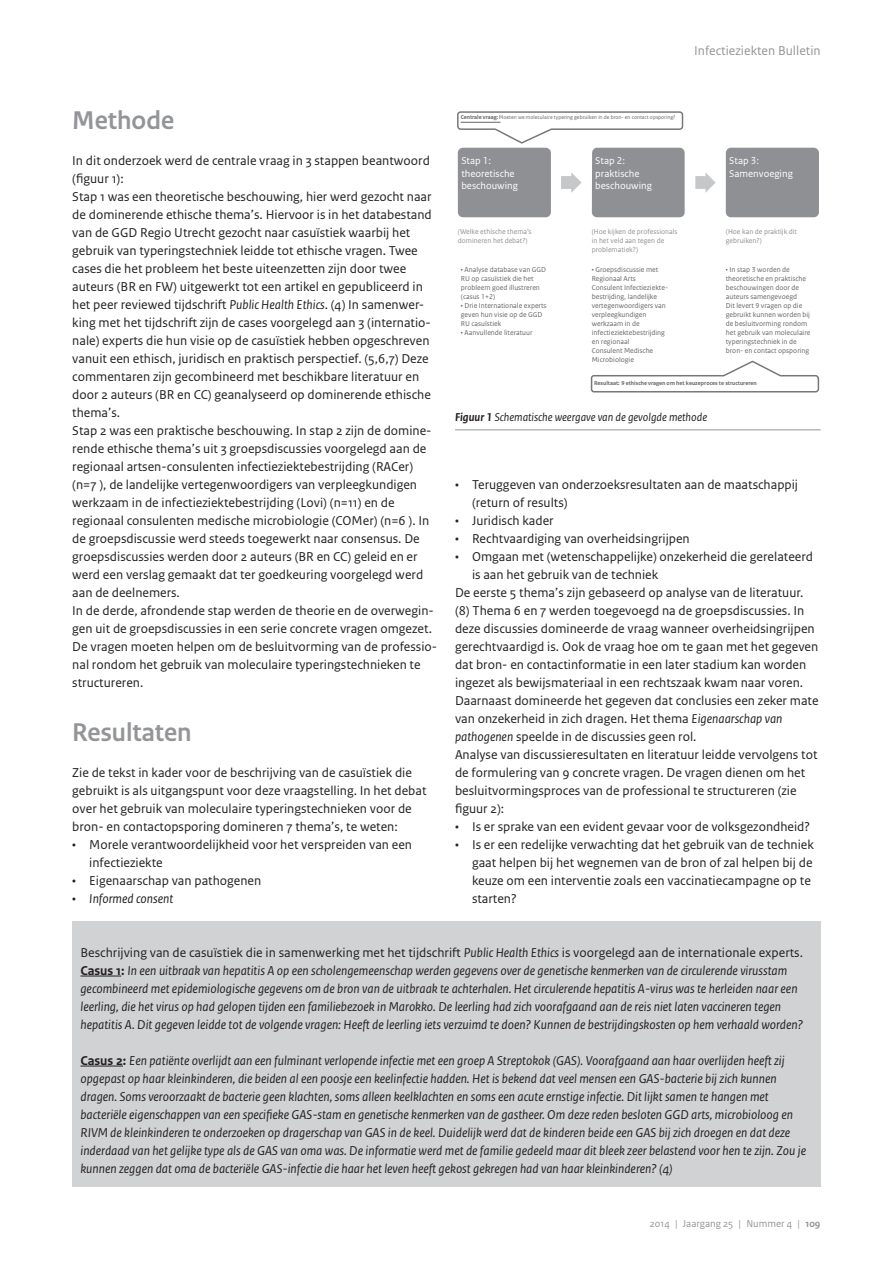
<style>
.page{position:relative;width:893px;height:1263px;background:#fff}
.page>*{position:absolute;margin:0;border:0;box-sizing:border-box;transform-origin:0 0}
.IB_Kop1{font:700 27px "Rijksoverheid Sans Heading";color:#939598}
.IB_Broodtekst_Sans{font:13.5px/18px "Rijksoverheid Sans Text";color:#231f20}
.IB_Broodtekst_Sans-2{font:italic 13.5px/18px "Rijksoverheid Sans Text";color:#231f20}
.t1{font:13.5px "Rijksoverheid Sans Text";color:#939598}
.IB_Bijschriften_figu{font:italic 12px "Rijksoverheid Sans Text";color:#231f20}
.t2{font:10.5px/12.6px "Rijksoverheid Sans Text";color:#fff}
.IB_Broodtekst_Sans-3{font:10.5px "Rijksoverheid Sans Text";color:#939598}
.t3{font:7.5px/9px "Rijksoverheid Sans Text";color:#656568}
.t4{font:7.5px/9px "Rijksoverheid Sans Text";color:#8e9093}
.t5{font:700 6px "Rijksoverheid Sans Text";color:#656568}
.t6{font:5.55px "Rijksoverheid Sans Text";color:#656568}
.s1{font-style:italic}
.s2{font-style:normal}
.s3{font-weight:700;font-size:6px}
.s4{font-weight:700}
.s5{font-weight:700;font-style:normal}
</style>
<div class="page">
<div style="left:458px;top:148px;width:93px;height:69px;background:#8e9093;border-radius:5px"></div>
<svg style="left:561px;top:172px;width:21px;height:21px"></svg>
<div style="left:592px;top:148px;width:93px;height:69px;background:#8e9093;border-radius:5px"></div>
<svg style="left:695px;top:172px;width:21px;height:21px"></svg>
<div style="left:726px;top:148px;width:93px;height:69px;background:#8e9093;border-radius:5px"></div>
<svg style="left:457px;top:111px;width:227px;height:33px"></svg>
<hr style="left:461px;top:122px;width:39px;height:1px;background:#656568">
<svg style="left:590px;top:360px;width:230px;height:33px"></svg>
<hr style="left:455px;top:429px;width:366px;height:1px;background:#939598">
<div style="left:72px;top:921px;width:748px;height:265px;background:#d1d2d4"></div>
<hr style="left:80px;top:976px;width:41px;height:1px;background:#231f20">
<hr style="left:80px;top:1066px;width:43px;height:1px;background:#231f20">
<p class="t1" style="left:694px;top:43px;width:128px">Infectieziekten Bulletin</p>
<p class="IB_Kop1" style="left:72px;top:105px;width:103px">Methode</p>
<p class="IB_Broodtekst_Sans" style="left:72px;top:151px;width:359px">In dit onderzoek werd de centrale vraag in 3 stappen beantwoord (figuur 1):</p>
<p class="IB_Broodtekst_Sans" style="left:72px;top:187px;width:361px">Stap 1 was een theoretische beschouwing, hier werd gezocht naar de dominerende ethische thema’s. Hiervoor is in het databestand van de GGD Regio Utrecht gezocht naar casuïstiek waarbij het gebruik van typeringstechniek leidde tot ethische vragen. Twee cases die het probleem het beste uiteenzetten zijn door twee auteurs (BR en FW) uitgewerkt tot een artikel en gepubliceerd in het peer reviewed tijdschrift <span class="s1">Public Health Ethics</span>. (4) In samenwer&shy;king met het tijdschrift zijn de cases voorgelegd aan 3 (internatio&shy;nale) experts die hun visie op de casuïstiek hebben opgeschreven vanuit een ethisch, juridisch en praktisch perspectief. (5,6,7) Deze commentaren zijn gecombineerd met beschikbare literatuur en door 2 auteurs (BR en CC) geanalyseerd op dominerende ethische thema’s.</p>
<p class="IB_Broodtekst_Sans" style="left:72px;top:421px;width:361px">Stap 2 was een praktische beschouwing. In stap 2 zijn de domine&shy;rende ethische thema’s uit 3 groepsdiscussies voorgelegd aan de regionaal artsen-consulenten infectieziektebestrijding (RACer) (n=7 ), de landelijke vertegenwoordigers van verpleegkundigen werkzaam in de infectieziektebestrijding (Lovi) (n=11) en de regionaal consulenten medische microbiologie (COMer) (n=6 ). In de groepsdiscussie werd steeds toegewerkt naar consensus. De groepsdiscussies werden door 2 auteurs (BR en CC) geleid en er werd een verslag gemaakt dat ter goedkeuring voorgelegd werd aan de deelnemers.</p>
<p class="IB_Broodtekst_Sans" style="left:72px;top:601px;width:366px">In de derde, afrondende stap werden de theorie en de overwegin&shy;gen uit de groepsdiscussies in een serie concrete vragen omgezet.<br>De vragen moeten helpen om de besluitvorming van de professio&shy;nal rondom het gebruik van moleculaire typeringstechnieken te structureren.</p>
<p class="IB_Kop1" style="left:72px;top:717px;width:121px">Resultaten</p>
<p class="IB_Broodtekst_Sans" style="left:72px;top:763px;width:356px">Zie de tekst in kader voor de beschrijving van de casuïstiek die gebruikt is als uitgangspunt voor deze vraagstelling. In het debat over het gebruik van moleculaire typeringstechnieken voor de bron- en contactopsporing domineren 7 thema’s, te weten:</p>
<p class="IB_Broodtekst_Sans" style="left:89px;top:835px;width:324px;text-indent:-17px">• Morele verantwoordelijkheid voor het verspreiden van een infectieziekte</p>
<p class="IB_Broodtekst_Sans" style="left:72px;top:871px;width:191px">• Eigenaarschap van pathogenen</p>
<p class="IB_Broodtekst_Sans-2" style="left:72px;top:889px;width:102px"><span class="s2">•</span> Informed consent</p>
<p class="t6" style="left:461px;top:114px;width:216px"><span class="s3">Centrale vraag:</span> Moeten we moleculaire typering gebruiken in de bron- en contact opsporing?</p>
<p class="t2" style="left:461px;top:155px;width:58px">Stap 1: theoretische beschouwing</p>
<p class="t2" style="left:595px;top:155px;width:58px">Stap 2: praktische beschouwing</p>
<p class="t2" style="left:729px;top:155px;width:65px">Stap 3:<br>Samenvoeging</p>
<p class="t4" style="left:458px;top:227px;width:75px">(Welke ethische thema’s domineren het debat?)</p>
<p class="t3" style="left:461px;top:265px;width:87px">• Analyse database van GGD<br>RU op casuïstiek die het probleem goed illustreren (casus 1+2)</p>
<p class="t3" style="left:461px;top:301px;width:87px">• Drie Internationale experts geven hun visie op de GGD<br>RU casuïstiek</p>
<p class="t3" style="left:461px;top:328px;width:73px">• Aanvullende literatuur</p>
<p class="t4" style="left:592px;top:227px;width:87px">(Hoe kijken de professionals in het veld aan tegen de problematiek?)</p>
<p class="t4" style="left:726px;top:227px;width:73px">(Hoe kan de praktijk dit gebruiken?)</p>
<p class="t3" style="left:592px;top:265px;width:78px">• Groepsdiscussie met<br>Regionaal Arts<br>Consulent Infectieziekte&shy;bestrijding, landelijke vertegenwoordigers van verpleegkundigen werkzaam in de infectieziektebestrijding en regionaal<br>Consulent Medische<br>Microbiologie</p>
<p class="t3" style="left:726px;top:265px;width:86px">• In stap 3 worden de theoretische en praktische beschouwingen door de auteurs samengevoegd<br>Dit levert 9 vragen op die gebruikt kunnen worden bij de besluitvorming rondom het gebruik van moleculaire typeringstechniek in de bron- en contact opsporing</p>
<p class="t5" style="left:594px;top:380px;width:164px">Resultaat: 9 ethische vragen om het keuzeproces te structureren</p>
<p class="IB_Bijschriften_figu" style="left:455px;top:410px;width:254px"><span class="s4">Figuur 1</span> Schematische weergave van de gevolgde methode</p>
<p class="IB_Broodtekst_Sans" style="left:472px;top:475px;width:328px;text-indent:-17px">• Teruggeven van onderzoeksresultaten aan de maatschappij (return of results)</p>
<p class="IB_Broodtekst_Sans" style="left:455px;top:511px;width:100px">• Juridisch kader</p>
<p class="IB_Broodtekst_Sans" style="left:455px;top:529px;width:236px">• Rechtvaardiging van overheidsingrijpen</p>
<p class="IB_Broodtekst_Sans" style="left:472px;top:547px;width:343px;text-indent:-17px">• Omgaan met (wetenschappelijke) onzekerheid die gerelateerd is aan het gebruik van de techniek</p>
<p class="IB_Broodtekst_Sans" style="left:455px;top:583px;width:365px">De eerste 5 thema’s zijn gebaseerd op analyse van de literatuur. (8) Thema 6 en 7 werden toegevoegd na de groepsdiscussies. In deze discussies domineerde de vraag wanneer overheidsingrijpen gerechtvaardigd is. Ook de vraag hoe om te gaan met het gegeven dat bron- en contactinformatie in een later stadium kan worden ingezet als bewijsmateriaal in een rechtszaak kwam naar voren.<br>Daarnaast domineerde het gegeven dat conclusies een zeker mate van onzekerheid in zich dragen. Het thema <span class="s1">Eigenaarschap van pathogenen</span> speelde in de discussies geen rol.</p>
<p class="IB_Broodtekst_Sans" style="left:455px;top:745px;width:364px">Analyse van discussieresultaten en literatuur leidde vervolgens tot de formulering van 9 concrete vragen. De vragen dienen om het besluitvormingsproces van de professional te structureren (zie figuur 2):</p>
<p class="IB_Broodtekst_Sans" style="left:455px;top:817px;width:357px">• Is er sprake van een evident gevaar voor de volksgezondheid?</p>
<p class="IB_Broodtekst_Sans" style="left:472px;top:835px;width:343px;text-indent:-17px">• Is er een redelijke verwachting dat het gebruik van de techniek gaat helpen bij het wegnemen van de bron of zal helpen bij de keuze om een interventie zoals een vaccinatiecampagne op te starten?</p>
<p class="IB_Broodtekst_Sans" style="left:80px;top:943px;width:724px">Beschrijving van de casuïstiek die in samenwerking met het tijdschrift <span class="s1">Public Health Ethics</span> is voorgelegd aan de internationale experts.</p>
<p class="IB_Broodtekst_Sans-2" style="left:80px;top:961px;width:724px"><span class="s5">Casus 1:</span> In een uitbraak van hepatitis A op een scholengemeenschap werden gegevens over de genetische kenmerken van de circulerende virusstam gecombineerd met epidemiologische gegevens om de bron van de uitbraak te achterhalen. Het circulerende hepatitis A-virus was te herleiden naar een leerling, die het virus op had gelopen tijden een familiebezoek in Marokko. De leerling had zich voorafgaand aan de reis niet laten vaccineren tegen hepatitis A. Dit gegeven leidde tot de volgende vragen: Heeft de leerling iets verzuimd te doen? Kunnen de bestrijdingskosten op hem verhaald worden?</p>
<p class="IB_Broodtekst_Sans-2" style="left:80px;top:1051px;width:727px"><span class="s5">Casus 2:</span> Een patiënte overlijdt aan een fulminant verlopende infectie met een groep A Streptokok (GAS). Voorafgaand aan haar overlijden heeft zij opgepast op haar kleinkinderen, die beiden al een poosje een keelinfectie hadden. Het is bekend dat veel mensen een GAS-bacterie bij zich kunnen dragen. Soms veroorzaakt de bacterie geen klachten, soms alleen keelklachten en soms een acute ernstige infectie. Dit lijkt samen te hangen met bacteriële eigenschappen van een specifieke GAS-stam en genetische kenmerken van de gastheer. Om deze reden besloten GGD arts, microbioloog en RIVM de kleinkinderen te onderzoeken op dragerschap van GAS in de keel. Duidelijk werd dat de kinderen beide een GAS bij zich droegen en dat deze inderdaad van het gelijke type als de GAS van oma was. De informatie werd met de familie gedeeld maar dit bleek zeer belastend voor hen te zijn. Zou je kunnen zeggen dat oma de bacteriële GAS-infectie die haar het leven heeft gekost gekregen had van haar kleinkinderen? (4)</p>
<p class="IB_Broodtekst_Sans-3" style="left:650px;top:1217px;width:172px">2014 | Jaargang 25 | Nummer 4 | <span class="s4">109</span></p>
</div>
